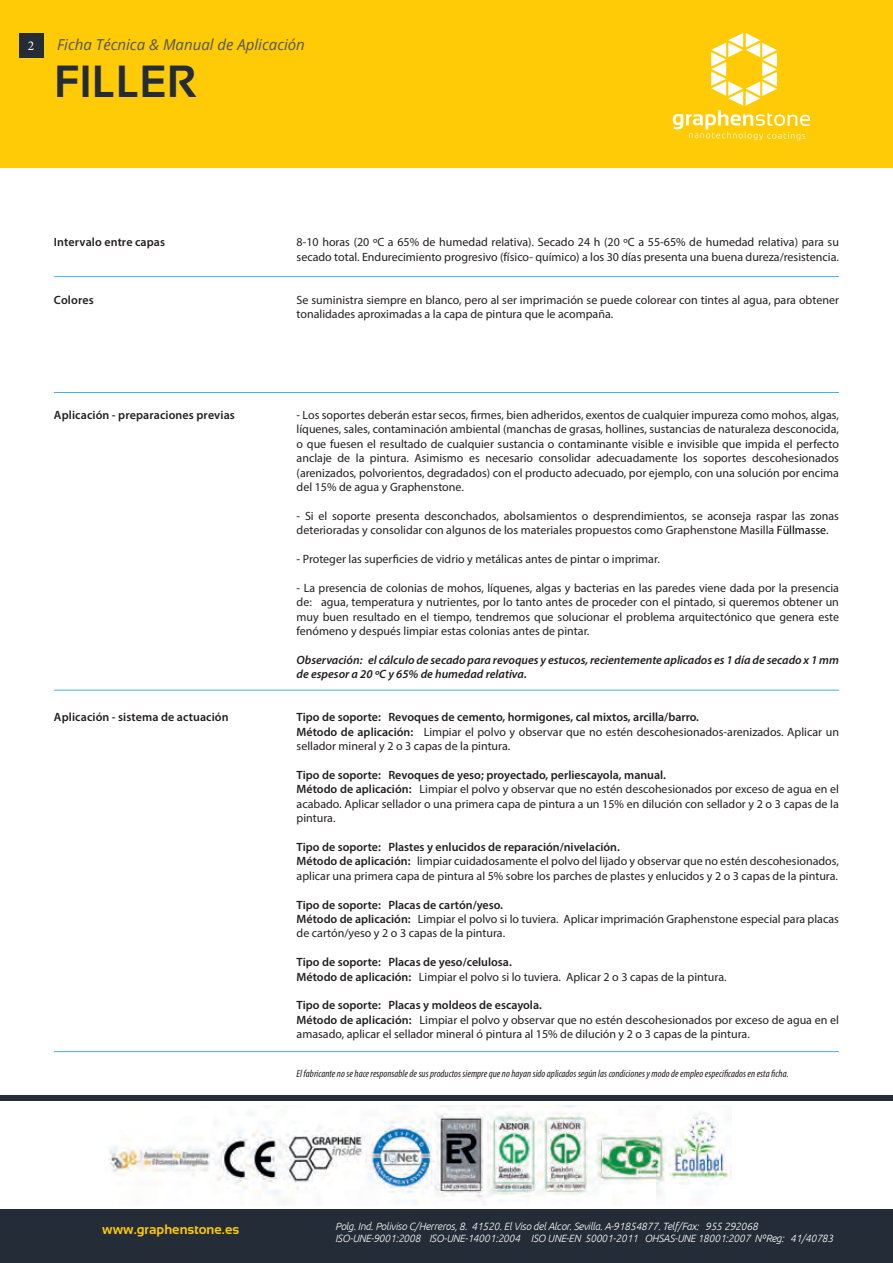
<style>
.page{position:relative;width:893px;height:1263px;background:#fff}
.page>*{position:absolute;margin:0;border:0;box-sizing:border-box;transform-origin:0 0}
.t1{font:700 45px "Sansation";color:#242c37}
.t2{font:italic 15px "Open Sans";color:#50565b}
.t3{font:700 13.5px "Sansation";color:#ffca06}
.t4{font:13.5px "Minion Pro";color:#fff}
.t5{font:12px/14.4px "Myriad Pro";color:#231f20}
.t6{font:600 12px/14.4px "Myriad Pro";letter-spacing:.01em;color:#231f20}
.t7{font:italic 600 12px/14.4px "Myriad Pro";color:#231f20}
.t8{font:italic 300 10.5px/12.6px "Ubuntu";letter-spacing:-.02em;color:#fff}
.t9{font:italic condensed 10.5px "Myriad Pro";color:#231f20}
.s1{color:#000}
.s2{font-weight:600}
.s3{font-weight:400}
</style>
<div class="page">
<div style="left:0;top:0;width:893px;height:168px;background:#ffca06"></div>
<div style="left:19px;top:33px;width:24px;height:24px;background:#242c37"></div>
<svg style="left:673px;top:33px;width:137px;height:107px"></svg>
<div style="left:0;top:1095px;width:893px;height:168px;background:#242c37"></div>
<div style="left:0;top:1102px;width:893px;height:107px;background:#fff"></div>
<img style="left:108px;top:1105px;width:624px;height:101px">
<hr style="left:54px;top:276px;width:785px;height:1px;background:#42b3e1">
<hr style="left:54px;top:392px;width:785px;height:1px;background:#42b3e1">
<hr style="left:54px;top:690px;width:785px;height:1px;background:#42b3e1">
<hr style="left:54px;top:1051px;width:785px;height:1px;background:#42b3e1">
<p class="t4" style="left:28px;top:37px;width:8px">2</p>
<p class="t2" style="left:57px;top:35px;width:249px">Ficha Técnica &amp; Manual de Aplicación</p>
<h1 class="t1" style="left:54px;top:57px;width:143px">FILLER</h1>
<p class="t6" style="left:54px;top:235px;width:113px">Intervalo entre capas</p>
<p class="t6" style="left:54px;top:292px;width:41px">Colores</p>
<p class="t6" style="left:54px;top:407px;width:182px">Aplicación - preparaciones previas</p>
<p class="t6" style="left:54px;top:710px;width:176px">Aplicación - sistema de actuación</p>
<p class="t3" style="left:102px;top:1221px;width:139px">www.graphenstone.es</p>
<p class="t5" style="left:297px;top:235px;width:544px">8-10 horas (20 ºC a 65% de humedad relativa). Secado 24 h (20 ºC a 55-65% de humedad relativa) para su secado total. Endurecimiento progresivo (físico- químico) a los 30 días presenta una buena dureza/resistencia.</p>
<p class="t5" style="left:297px;top:292px;width:544px">Se suministra siempre en blanco, pero al ser imprimación se puede colorear con tintes al agua, para obtener tonalidades aproximadas a la capa de pintura que le acompaña.</p>
<p class="t5" style="left:297px;top:408px;width:544px;text-align:justify">- Los soportes deberán estar secos, firmes, bien adheridos, exentos de cualquier impureza como mohos, algas, líquenes, sales, contaminación ambiental (manchas de grasas, hollines, sustancias de naturaleza desconocida, o que fuesen el resultado de cualquier sustancia o contaminante visible e invisible que impida el perfecto anclaje de la pintura. Asimismo es necesario consolidar adecuadamente los soportes descohesionados (arenizados, polvorientos, degradados) con el producto adecuado, por ejemplo, con una solución por encima del 15% de agua y Graphenstone.</p>
<p class="t5" style="left:297px;top:508px;width:544px">- Si el soporte presenta desconchados, abolsamientos o desprendimientos, se aconseja raspar las zonas deterioradas y consolidar con algunos de los materiales propuestos como Graphenstone Masilla <span class="s1">Füllmasse</span>.</p>
<p class="t5" style="left:297px;top:552px;width:365px">- Proteger las superficies de vidrio y metálicas antes de pintar o imprimar.</p>
<p class="t5" style="left:297px;top:580px;width:544px;text-align:justify">- La presencia de colonias de mohos, líquenes, algas y bacterias en las paredes viene dada por la presencia de: agua, temperatura y nutrientes, por lo tanto antes de proceder con el pintado, si queremos obtener un muy buen resultado en el tiempo, tendremos que solucionar el problema arquitectónico que genera este fenómeno y después limpiar estas colonias antes de pintar.</p>
<p class="t7" style="left:297px;top:652px;width:544px">Observación: el cálculo de secado para revoques y estucos, recientemente aplicados es 1 día de secado x 1 mm de espesor a 20 ºC y 65% de humedad relativa.</p>
<p class="t5" style="left:297px;top:710px;width:544px"><span class="s2">Tipo de soporte: Revoques de cemento, hormigones, cal mixtos, arcilla/barro.<br>Método de aplicación:</span> Limpiar el polvo y observar que no estén descohesionados-arenizados. Aplicar un sellador mineral y 2 o 3 capas de la pintura.</p>
<p class="t5" style="left:297px;top:768px;width:544px"><span class="s2">Tipo de soporte: Revoques de yeso; proyectado, perliescayola, manual.<br>Método de aplicación:</span> Limpiar el polvo y observar que no estén descohesionados por exceso de agua en el acabado. Aplicar sellador o una primera capa de pintura a un 15% en dilución con sellador y 2 o 3 capas de la pintura.</p>
<p class="t5" style="left:297px;top:840px;width:544px"><span class="s2">Tipo de soporte: Plastes y enlucidos de reparación/nivelación.<br>Método de aplicación:</span> limpiar cuidadosamente el polvo del lijado y observar que no estén descohesionados, aplicar una primera capa de pintura al 5% sobre los parches de plastes y enlucidos y 2 o 3 capas de la pintura.</p>
<p class="t5" style="left:297px;top:897px;width:544px"><span class="s2">Tipo de soporte: Placas de cartón/yeso.<br>Método de aplicación:</span> Limpiar el polvo si lo tuviera. Aplicar imprimación Graphenstone especial para placas de cartón/yeso y 2 o 3 capas de la pintura.</p>
<p class="t6" style="left:297px;top:955px;width:431px">Tipo de soporte: Placas de yeso/celulosa.<br>Método de aplicación: <span class="s3">Limpiar el polvo si lo tuviera. Aplicar 2 o 3 capas de la pintura.</span></p>
<p class="t5" style="left:297px;top:998px;width:544px"><span class="s2">Tipo de soporte: Placas y moldeos de escayola.<br>Método de aplicación:</span> Limpiar el polvo y observar que no estén descohesionados por exceso de agua en el amasado, aplicar el sellador mineral ó pintura al 15% de dilución y 2 o 3 capas de la pintura.</p>
<p class="t9" style="left:297px;top:1067px;width:494px">El fabricante no se hace responsable de sus productos siempre que no hayan sido aplicados según las condiciones y modo de empleo especificados en esta ficha.</p>
<p class="t8" style="left:335px;top:1219px;width:500px">Polg. Ind. Poliviso C/Herreros, 8. 41520. El Viso del Alcor. Sevilla. A-91854877. Telf/Fax: 955 292068<br>ISO-UNE-9001:2008 ISO-UNE-14001:2004 ISO UNE-EN 50001-2011 OHSAS-UNE 18001:2007 NºReg: 41/40783</p>
</div>
